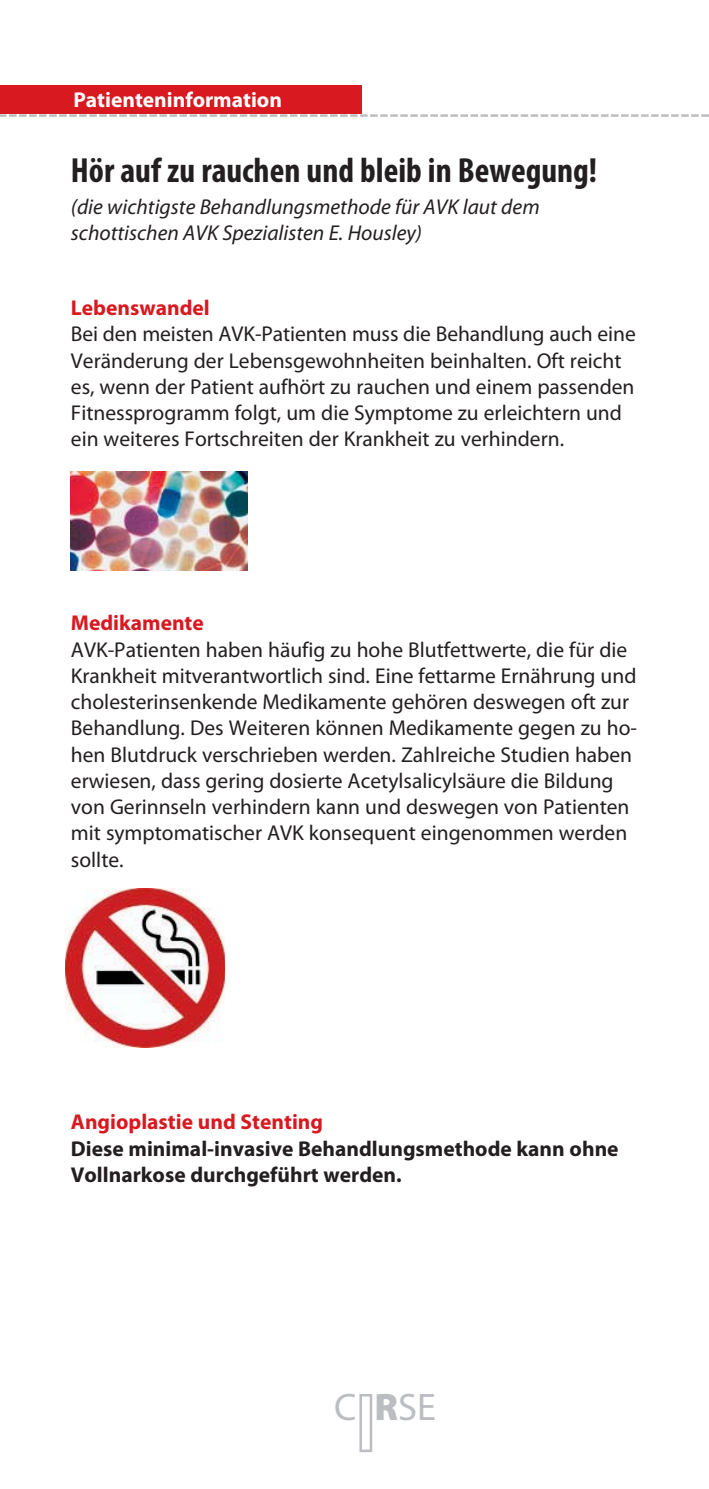
<style>
.page{position:relative;width:709px;height:1489px;background:#fff}
.page>*{position:absolute;margin:0;border:0;box-sizing:border-box;transform-origin:0 0}
.t1{font:38.5px "Myriad Pro";color:#bbbdc0}
.t2{font:700 condensed 35px "Myriad Pro";color:#231f20}
.t3{font:21.5px/26.2px "Myriad Pro";color:#231f20}
.t4{font:italic 21.5px/25.8px "Myriad Pro";color:#231f20}
.t5{font:700 21.5px/26.2px "Myriad Pro";color:#231f20}
.t6{font:700 21.5px "Myriad Pro";color:#d81920}
.t7{font:700 21.5px "Myriad Pro";color:#fff}
.s1{font-weight:900}
</style>
<div class="page">
<div style="left:0;top:85px;width:361px;height:28px;background:#d81920"></div>
<svg style="left:0;top:114px;width:709px;height:3px"></svg>
<div style="left:359px;top:1393px;width:13px;height:58px;border:2px solid #bbbdc0"></div>
<img style="left:66px;top:888px;width:159px;height:159px">
<img style="left:71px;top:471px;width:177px;height:99px">
<p class="t7" style="left:73px;top:92px;width:210px">Patienteninformation</p>
<h2 class="t2" style="left:71px;top:157px;width:528px">Hör auf zu rauchen und bleib in Bewegung!</h2>
<p class="t4" style="left:71px;top:196px;width:470px">(die wichtigste Behandlungsmethode für AVK laut dem schottischen AVK Spezialisten E. Housley)</p>
<p class="t6" style="left:71px;top:299px;width:140px">Lebenswandel</p>
<p class="t3" style="left:71px;top:323px;width:566px">Bei den meisten AVK-Patienten muss die Behandlung auch eine Veränderung der Lebensgewohnheiten beinhalten. Oft reicht es, wenn der Patient aufhört zu rauchen und einem pas senden Fitnessprogramm folgt, um die Symptome zu erleich tern und ein weiteres Fortschreiten der Krankheit zu verhindern.</p>
<p class="t6" style="left:71px;top:614px;width:134px">Medikamente</p>
<p class="t3" style="left:71px;top:638px;width:567px">AVK-Patienten haben häufig zu hohe Blutfettwerte, die für die Krankheit mitverantwortlich sind. Eine fettarme Ernährung und cholesterinsenkende Medikamente gehören deswegen oft zur Behandlung. Des Weiteren können Medikamente gegen zu ho - hen Blutdruck verschrieben werden. Zahlreiche Studien haben erwiesen, dass gering dosierte Acetylsalicylsäure die Bildung von Gerinnseln verhindern kann und deswegen von Patienten mit symptomatischer AVK konsequent eingenommen werden sollte.</p>
<p class="t6" style="left:71px;top:1113px;width:254px">Angioplastie und Stenting</p>
<p class="t5" style="left:71px;top:1137px;width:549px">Diese minimal-invasive Behandlungsmethode kann ohne<br>Vollnarkose durchgeführt werden.</p>
<h1 class="t1" style="left:334px;top:1391px;width:103px">C <span class="s1">R</span>SE</h1>
</div>
